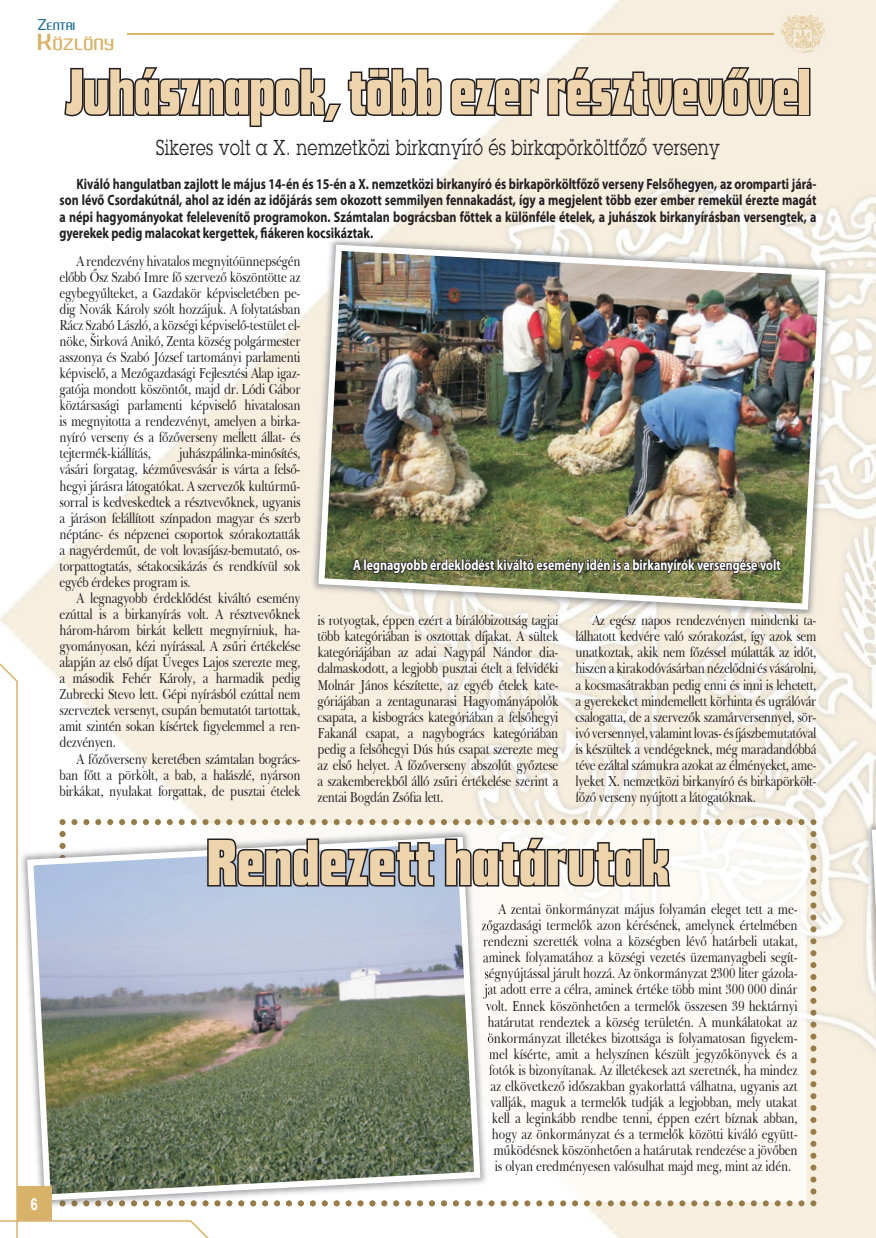
<style>
.page{position:relative;width:876px;height:1238px;background:#fff}
.page>*{position:absolute;margin:0;border:0;box-sizing:border-box;transform-origin:0 0}
.t1{font:67.5px "Futura Dis PEE";letter-spacing:.005em;color:#edd4ac;scale:.85 1}
.t2{font:67.5px "Futura Dis PEE";letter-spacing:.005em;color:#edd4ac;scale:.9 1}
.t3{font:21px "Lubalin Graph";letter-spacing:.02em;color:#231f20;scale:.8 1}
.t4{font:700 16.5px "Arial";color:#fff;scale:.8 1}
.t5{font:600 15.75px "Aldo";letter-spacing:-.03em;color:#d9b26a;scale:1.6 1}
.t6{font:700 15px/16.5px "Myriad Pro";color:#231f20;text-align:justify;scale:.8 1}
.t7{font:700 15px "Myriad Pro";color:#fff;scale:.8 1}
.t8{font:14.7px/16px "Baskerville BT";letter-spacing:-.015em;color:#231f20;text-align:justify;scale:.8 1}
.t9{font:600 10.5px "Aldo";letter-spacing:-.03em;color:#236f99;scale:1.6 1}
.s1{font-size:15px}
.s2{font-size:22.5px}
</style>
<div class="page">
<img style="left:0;top:0;width:876px;height:1237px">
<img style="left:863px;top:803px;width:13px;height:428px">
<svg style="left:872px;top:812px;width:4px;height:410px;background:#e9e4da"></svg>
<svg style="left:63px;top:65px;width:737px;height:63px"></svg>
<div style="left:798px;top:68px;width:12px;height:48px;border:3px solid #231f20"></div>
<img style="left:310px;top:236px;width:525px;height:382px">
<img style="left:318px;top:614px;width:240px;height:4px">
<img style="left:592px;top:614px;width:224px;height:4px">
<img style="left:310px;top:236px;width:63px;height:5px">
<img style="left:318px;top:244px;width:508px;height:365px">
<img style="left:351px;top:530px;width:431px;height:70px">
<svg style="left:0;top:640px;width:804px;height:597px"></svg>
<hr style="left:128px;top:33px;width:646px;height:1px;background:#d9b26a">
<img style="left:781px;top:15px;width:44px;height:38px">
<svg style="left:261px;top:227px;width:6px;height:11px"></svg>
<p class="t9" style="left:38px;top:20px;width:25px"><span class="s1">Z</span>ENTAI</p>
<p class="t5" style="left:38px;top:35px;width:50px"><span class="s2">K</span>ÖZLÖNY</p>
<h1 class="t1" style="left:66px;top:59px;width:878px">Juhásznapok, több ezer résztvevővel</h1>
<h2 class="t3" style="left:156px;top:135px;width:706px">Sikeres volt a X. nemzetközi birkanyíró és birkapörköltfőző verseny</h2>
<p class="t6" style="left:60px;top:175px;width:948px;text-indent:17px">Kiváló hangulatban zajlott le május 14-én és 15-én a X. nemzetközi birkanyíró és birkapörköltfőző verseny Felsőhegyen, az oromparti járá&shy;son lévő Csordakútnál, ahol az idén az időjárás sem okozott semmilyen fennakadást, így a megjelent több ezer ember remekül érezte magát a népi hagyományokat felelevenítő programokon. Számtalan bográcsban főttek a különféle ételek, a juhászok birkanyírásban versengtek, a gyerekek pedig malacokat kergettek, ákeren kocsikáztak.</p>
<p class="t8" style="left:60px;top:252px;width:303px;text-indent:17px">A rendezvény hivatalos megnyitóünnepségén előbb Ősz Szabó Imre fő szervező köszöntötte az egybegyűlteket, a Gazdakör képviseletében pe&shy;dig Novák Károly szólt hozzájuk. A folytatásban Rácz Szabó László, a községi képviselő-testület el&shy;nöke, Širková Anikó, Zenta község polgármester asszonya és Szabó József tartományi parlamenti képviselő, a Mezőgazdasági Fejlesztési Alap igaz&shy;gatója mondott köszöntőt, majd dr. Lódi Gábor köztársasági parlamenti képviselő hivatalosan is megnyitotta a rendezvényt, amelyen a birka&shy;nyíró verseny és a főzőverseny mellett állat- és tejtermék-kiállítás,</p>
<p class="t8" style="left:60px;top:445px;width:303px;text-indent:120px">juhászpálinka-minősítés, vásári forgatag, kézművesvásár is várta a felső&shy;hegyi járásra látogatókat. A szervezők kultúrmű&shy;sorral is kedveskedtek a résztvevőknek, ugyanis a járáson felállított színpadon magyar és szerb néptánc- és népzenei csoportok szórakoztatták a nagyérdeműt, de volt lovasíjász-bemutató, os&shy;torpattogtatás, sétakocsikázás és rendkívül sok egyéb érdekes program is.</p>
<p class="t8" style="left:60px;top:589px;width:303px;text-indent:17px">A legnagyobb érdeklődést kiváltó esemény ezúttal is a birkanyírás volt. A résztvevőknek három-három birkát kellett megnyírniuk, ha&shy;gyományosan, kézi nyírással. A zsűri értékelése alapján az első díjat Üveges Lajos szerezte meg, a második Fehér Károly, a harmadik pedig Zubrecki Stevo lett. Gépi nyírásból ezúttal nem szerveztek versenyt, csupán bemutatót tartottak, amit szintén sokan kísértek figyelemmel a ren&shy;dezvényen.</p>
<p class="t8" style="left:60px;top:750px;width:303px;text-indent:17px">A főzőverseny keretében számtalan bogrács&shy;ban főtt a pörkölt, a bab, a halászlé, nyárson birkákat, nyulakat forgattak, de pusztai ételek</p>
<p class="t7" style="left:353px;top:555px;width:536px">A legnagyobb érdeklődést kiváltó esemény idén is a birkanyírók versengése volt</p>
<p class="t8" style="left:317px;top:612px;width:303px">is rotyogtak, éppen ezért a bírálóbizottság tagjai több kategóriában is osztottak díjakat. A sültek kategóriájában az adai Nagypál Nándor dia&shy;dalmaskodott, a legjobb pusztai ételt a felvidéki Molnár János készítette, az egyéb ételek kate&shy;góriájában a zentagunarasi Hagyományápolók csapata, a kisbogrács kategóriában a felsőhegyi Fakanál csapat, a nagybogrács kategóriában pedig a felsőhegyi Dús hús csapat szerezte meg az első helyet. A főzőverseny abszolút győztese a szakemberekből álló zsűri értékelése szerint a zentai Bogdán Zsófia lett.</p>
<p class="t8" style="left:575px;top:612px;width:303px;text-indent:17px">Az egész napos rendezvényen mindenki ta&shy;lálhatott kedvére való szórakozást, így azok sem unatkoztak, akik nem főzéssel múlatták az időt, hiszen a kirakodóvásárban nézelődni és vásárolni, a kocsmasátrakban pedig enni és inni is lehetett, a gyerekeket mindemellett körhinta és ugrálóvár csalogatta, de a szervezők szamárversennyel, sör&shy;ivó versennyel, valamint lovas- és íjászbemutatóval is készültek a vendégeknek, még maradandóbbá téve ezáltal számukra azokat az élményeket, ame&shy;lyeket X. nemzetközi birkanyíró és birkapörkölt&shy;főző verseny nyújtott a látogatóknak.</p>
<h1 class="t2" style="left:207px;top:829px;width:514px">Rendezett határutak</h1>
<p class="t4" style="left:30px;top:1193px;width:11px">6</p>
<p class="t8" style="left:498px;top:900px;width:376px">A zentai önkormányzat május folyamán eleget tett a me-</p>
<p class="t8" style="left:481px;top:916px;width:397px">zőgazdasági termelők azon kérésének, amelynek értelmében</p>
<p class="t8" style="left:483px;top:932px;width:395px">rendezni szerették volna a községben lévő határbeli utakat,</p>
<p class="t8" style="left:483px;top:948px;width:395px">аminek folyamatához a községi vezetés üzemanyagbeli segít-</p>
<p class="t8" style="left:484px;top:964px;width:393px">ségnyújtással járult hozzá. Az önkormányzat 2300 liter gázola-</p>
<p class="t8" style="left:484px;top:980px;width:393px">jat adott erre a célra, aminek értéke több mint 300 000 dinár</p>
<p class="t8" style="left:486px;top:997px;width:391px">volt. Ennek köszönhetően a termelők összesen 39 hektárnyi</p>
<p class="t8" style="left:487px;top:1013px;width:389px">határutat rendeztek a község területén. A munkálatokat az</p>
<p class="t8" style="left:487px;top:1029px;width:389px">önkormányzat illetékes bizottsága is folyamatosan figyelem-</p>
<p class="t8" style="left:489px;top:1045px;width:387px">mel kísérte, amit a helyszínen készült jegyzőkönyvek és a</p>
<p class="t8" style="left:489px;top:1061px;width:387px">fotók is bizonyítanak. Az illetékesek azt szeretnék, ha mindez</p>
<p class="t8" style="left:490px;top:1077px;width:386px">az elkövetkező időszakban gyakorlattá válhatna, ugyanis azt</p>
<p class="t8" style="left:490px;top:1093px;width:386px">vallják, maguk a termelők tudják a legjobban, mely utakat</p>
<p class="t8" style="left:492px;top:1109px;width:384px">kell a leginkább rendbe tenni, éppen ezért bíznak abban,</p>
<p class="t8" style="left:492px;top:1125px;width:384px">hogy az önkormányzat és a termelők közötti kiváló együtt-</p>
<p class="t8" style="left:493px;top:1141px;width:382px">működésnek köszönhetően a határutak rendezése a jövőben</p>
<p class="t8" style="left:495px;top:1157px;width:372px">is olyan eredményesen valósulhat majd meg, mint az idén.</p>
</div>
